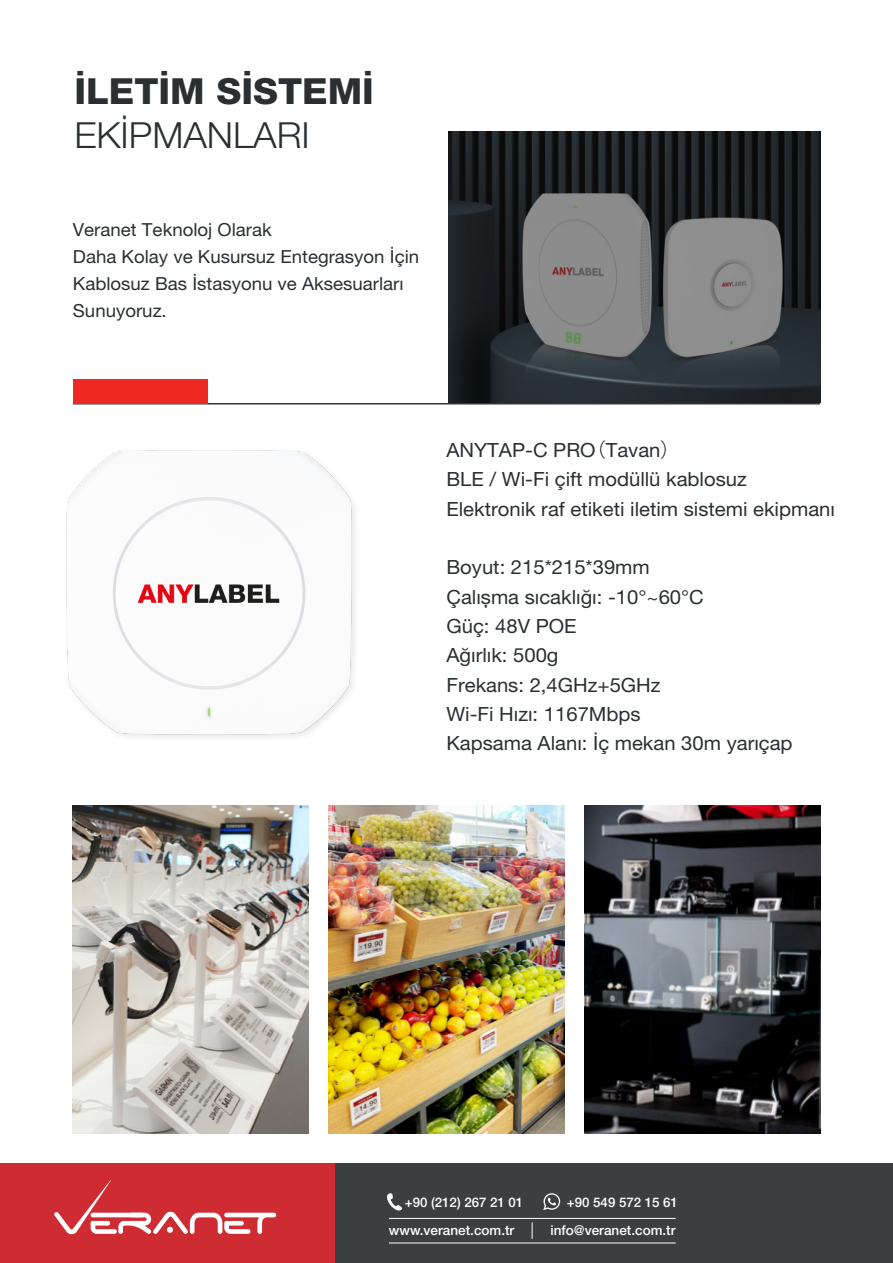
<style>
.page{position:relative;width:893px;height:1263px;background:#fff}
.page>*{position:absolute;margin:0;border:0;box-sizing:border-box;transform-origin:0 0}
.t1{font:800 36px "Helvetica Neue LT Pro";color:#2a2f32;scale:1.04 1}
.t2{font:300 36px "Helvetica Neue LT Pro";color:#2a2f32;scale:1.04 1}
.t3{font:19.5px/29.4px "Helvetica Neue LT Pro";color:#2a2f32;scale:1.04 1}
.t4{font:18px/27px "Helvetica Neue LT Pro";color:#2a2f32;scale:1.04 1}
.t5{font:500 13.5px "Helvetica Neue LT Pro";color:#fff}
.t6{font:500 13.2px "Helvetica Neue LT Pro";color:#fff}
.s1{font-family:"Koz Go Pr 6 N"}
</style>
<div class="page">
<div style="left:0;top:1163px;width:335px;height:100px;background:#cf2b33"></div>
<div style="left:335px;top:1163px;width:558px;height:100px;background:#3b3f41"></div>
<svg style="left:54px;top:1180px;width:222px;height:54px"></svg>
<hr style="left:389px;top:1218px;width:287px;height:1px;background:#fff">
<hr style="left:389px;top:1242px;width:287px;height:1px;background:#fff">
<svg style="left:532px;top:1222px;width:1px;height:17px"></svg>
<svg style="left:543px;top:1193px;width:17px;height:17px"></svg>
<svg style="left:387px;top:1193px;width:15px;height:18px"></svg>
<img style="left:448px;top:131px;width:372px;height:272px">
<img style="left:66px;top:450px;width:289px;height:288px">
<hr style="left:73px;top:403px;width:747px;height:1px;background:#33373a">
<div style="left:73px;top:379px;width:135px;height:25px;background:#ee2823"></div>
<img style="left:73px;top:805px;width:235px;height:328px">
<img style="left:329px;top:805px;width:235px;height:328px">
<img style="left:585px;top:805px;width:235px;height:328px">
<h1 class="t1" style="left:74px;top:70px;width:290px">İLETİM SİSTEMİ</h1>
<h1 class="t2" style="left:74px;top:113px;width:228px">EKİPMANLARI</h1>
<p class="t4" style="left:73px;top:216px;width:334px">Veranet Teknoloj Olarak<br>Daha Kolay ve Kusursuz Entegrasyon İçin<br>Kablosuz Bas İstasyonu ve Aksesuarları<br>Sunuyoruz.</p>
<p class="t3" style="left:446px;top:435px;width:375px">ANYTAP-C PRO<span class="s1">（</span>Tavan<span class="s1">）<br></span>BLE / Wi-Fi çift modüllü kablosuz<br>Elektronik raf etiketi iletim sistemi ekipmanı</p>
<p class="t3" style="left:446px;top:552px;width:334px">Boyut: 215*215*39mm<br>Çalıșma sıcaklığı: -10°~60°C<br>Güç: 48V POE<br>Ağırlık: 500g<br>Frekans: 2,4GHz+5GHz<br>Wi-Fi Hızı: 1167Mbps<br>Kapsama Alanı: İç mekan 30m yarıçap</p>
<p class="t6" style="left:405px;top:1194px;width:120px">+90 (212) 267 21 01</p>
<p class="t6" style="left:567px;top:1194px;width:113px">+90 549 572 15 61</p>
<p class="t5" style="left:389px;top:1221px;width:127px">www.veranet.com.tr</p>
<p class="t5" style="left:551px;top:1221px;width:126px">info@veranet.com.tr</p>
</div>
